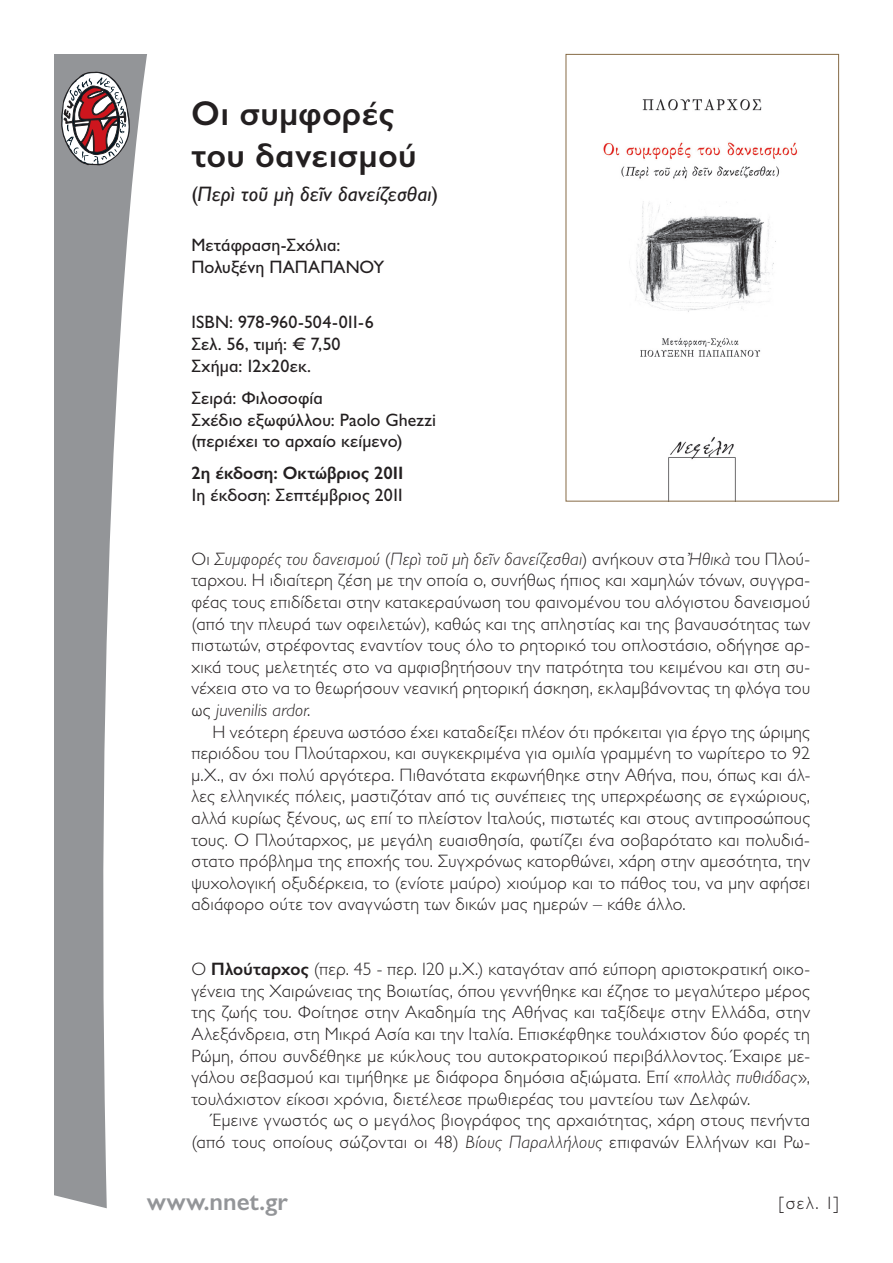
<style>
.page{position:relative;width:893px;height:1263px;background:#fff}
.page>*{position:absolute;margin:0;border:0;box-sizing:border-box;transform-origin:0 0}
.t1{font:600 34.5px/41.4px "Gill Sans Hel";letter-spacing:.025em;color:#231f20}
.t2{font:600 25.5px "Gill Sans Hel";color:#939598}
.t3{font:italic 21px "Gill Sans Hel";letter-spacing:.01em;color:#231f20}
.t4{font:300 18px/21.6px "Gill Sans Hel";letter-spacing:.02em;color:#231f20;text-align:justify}
.t5{font:18px/21.6px "Gill Sans Hel";letter-spacing:.01em;color:#231f20}
.t6{font:600 18px "Gill Sans Hel";letter-spacing:.005em;color:#231f20}
.s1{font-style:normal}
.s2{font-style:italic}
.s3{font-weight:600}
</style>
<div class="page">
<svg style="left:54px;top:54px;width:93px;height:1154px;fill:#939598"></svg>
<svg style="left:62px;top:72px;width:67px;height:93px"></svg>
<img style="left:603px;top:99px;width:195px;height:400px">
<div style="left:566px;top:54px;width:273px;height:447px;border:1px solid #866b46"></div>
<h1 class="t1" style="left:191px;top:97px;width:226px">Oι συμφορές του δανεισμού</h1>
<p class="t3" style="left:191px;top:187px;width:249px"><span class="s1">(</span>Περὶ τοῦ μὴ δεῖν δανείζεσθαι<span class="s1">)</span></p>
<p class="t5" style="left:191px;top:236px;width:194px">Μετάφραση-Σχόλια:<br>Πολυξένη ΠΑΠΑΠΑΝΟΥ</p>
<p class="t5" style="left:191px;top:314px;width:184px">ISBN: 978-960-504-011-6<br>Σελ. 56, τιμή: € 7,50<br>Σχήμα: 12χ20εκ.</p>
<p class="t5" style="left:191px;top:389px;width:246px">Σειρά: Φιλοσοφία<br>Σχέδιο εξωφύλλου: Paolo Ghezzi (περιέχει το αρχαίο κείμενο)</p>
<p class="t6" style="left:191px;top:467px;width:214px">2η έκδοση: Οκτώβριος 2011</p>
<p class="t5" style="left:191px;top:486px;width:213px">1η έκδοση: Σεπτέμβριος 2011</p>
<p class="t4" style="left:191px;top:550px;width:620px">Οι <span class="s2">Συμφορές του δανεισμού</span> (<span class="s2">Περὶ τοῦ μὴ δεῖν δανείζεσθαι</span>) ανήκουν στα <span class="s2">Ἠθικὰ</span> του Πλού&shy;ταρχου. Η ιδιαίτερη ζέση με την οποία ο, συνήθως ήπιος και χαμηλών τόνων, συγγρα&shy;φέας τους επιδίδεται στην κατακεραύνωση του φαινομένου του αλόγιστου δανεισμού (από την πλευρά των οφειλετών), καθώς και της απληστίας και της βαναυσότητας των πιστωτών, στρέφοντας εναντίον τους όλο το ρητορικό του οπλοστάσιο, οδήγησε αρ&shy;χικά τους μελετητές στο να αμφισβητήσουν την πατρότητα του κειμένου και στη συ&shy;νέχεια στο να το θεωρήσουν νεανική ρητορική άσκηση, εκλαμβάνοντας τη φλόγα του ως <span class="s2">juvenilis ardor</span>.</p>
<p class="t4" style="left:191px;top:723px;width:621px;text-indent:21px">Η νεότερη έρευνα ωστόσο έχει καταδείξει πλέον ότι πρόκειται για έργο της ώριμης περιόδου του Πλούταρχου, και συγκεκριμένα για ομιλία γραμμένη το νωρίτερο το 92 μ.Χ., αν όχι πολύ αργότερα. Πιθανότατα εκφωνήθηκε στην Αθήνα, που, όπως και άλ&shy;λες ελληνικές πόλεις, μαστιζόταν από τις συνέπειες της υπερχρέωσης σε εγχώριους, αλλά κυρίως ξένους, ως επί το πλείστον Ιταλούς, πιστωτές και στους αντιπροσώπους τους. Ο Πλούταρχος, με μεγάλη ευαισθησία, φωτίζει ένα σοβαρότατο και πολυδιά&shy;στατο πρόβλημα της εποχής του. Συγχρόνως κατορθώνει, χάρη στην αμεσότητα, την ψυχολογική οξυδέρκεια, το (ενίοτε μαύρο) χιούμορ και το πάθος του, να μην αφήσει αδιάφορο ούτε τον αναγνώστη των δικών μας ημερών – κάθε άλλο.</p>
<p class="t4" style="left:191px;top:960px;width:620px">Ο <span class="s3">Πλούταρχος</span> (περ. 45 - περ. 120 μ.Χ.) καταγόταν από εύπορη αριστοκρατική οικο&shy;γένεια της Χαιρώνειας της Βοιωτίας, όπου γεννήθηκε και έζησε το μεγαλύτερο μέρος της ζωής του. Φοίτησε στην Ακαδημία της Αθήνας και ταξίδεψε στην Ελλάδα, στην Αλεξάνδρεια, στη Μικρά Ασία και την Ιταλία. Επισκέφθηκε τουλάχιστον δύο φορές τη Ρώμη, όπου συνδέθηκε με κύκλους του αυτοκρατορικού περιβάλλοντος. Έχαιρε με&shy;γάλου σεβασμού και τιμήθηκε με διάφορα δημόσια αξιώματα. Επί «<span class="s2">πολλὰς πυθιάδας</span>», τουλάχιστον είκοσι χρόνια, διετέλεσε πρωθιερέας του μαντείου των Δελφών.</p>
<p class="t4" style="left:191px;top:1111px;width:620px;text-align:right">Έμεινε γνωστός ως ο μεγάλος βιογράφος της αρχαιότητας, χάρη στους πενήντα (από τους οποίους σώζονται οι 48) <span class="s2">Βίους Παραλλήλους</span> επιφανών Ελλήνων και Ρω-</p>
<h2 class="t2" style="left:147px;top:1193px;width:142px">www.nnet.gr</h2>
<p class="t4" style="left:778px;top:1194px;width:62px">[σελ. 1]</p>
</div>
